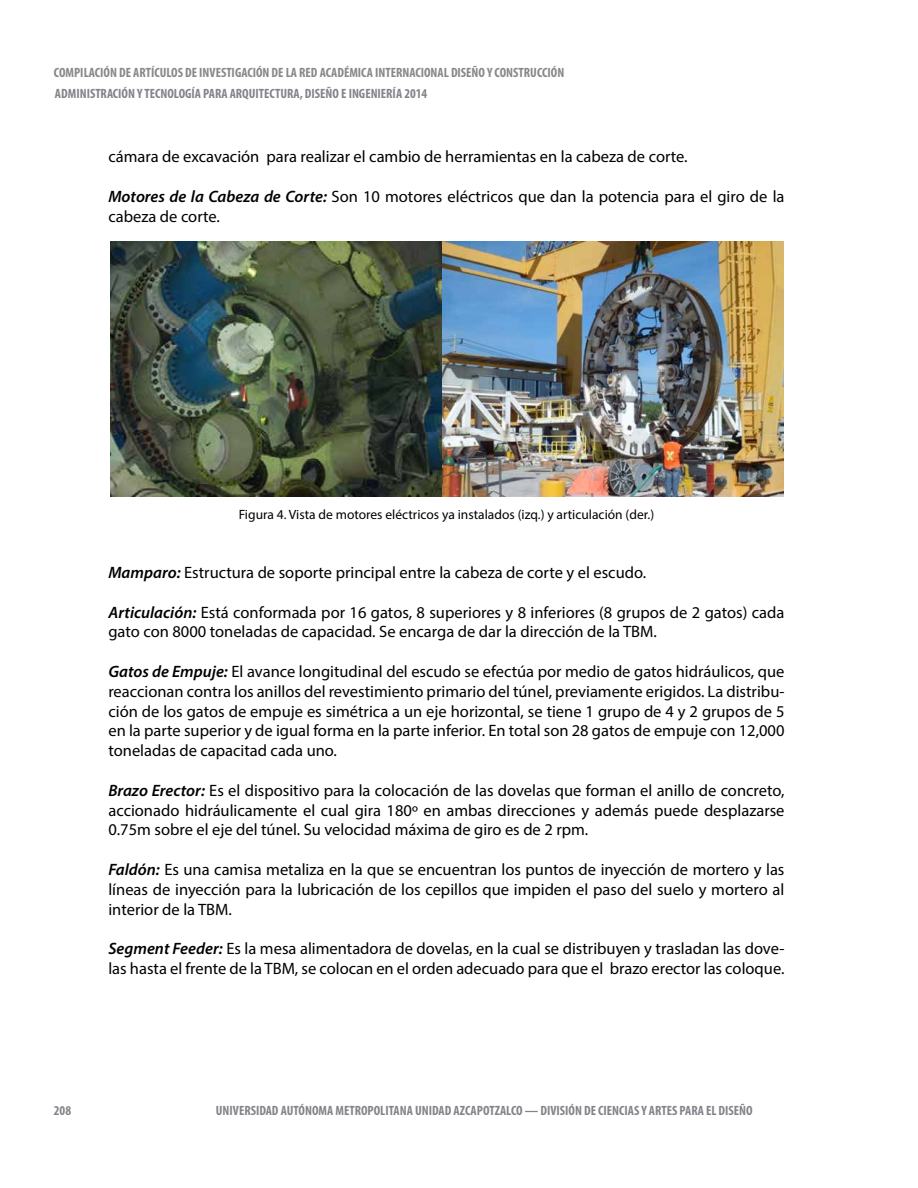
<style>
.page{position:relative;width:918px;height:1188px;background:#fff}
.page>*{position:absolute;margin:0;border:0;box-sizing:border-box;transform-origin:0 0}
.t1{font:16.5px/19.8px "Myriad Pro";color:#000}
.t2{font:700 condensed 13.5px "Myriad Pro";color:#82848a}
.t3{font:700 condensed 13.5px "Myriad Pro";color:#878889}
.t4{font:13.5px "Myriad Pro";color:#000}
.s1{font-weight:600;font-style:italic}
</style>
<div class="page">
<img style="left:110px;top:242px;width:333px;height:254px">
<img style="left:443px;top:241px;width:340px;height:255px">
<p class="t3" style="left:54px;top:64px;width:512px">COMPILACIÓN DE ARTÍCULOS DE INVESTIGACIÓN DE LA RED ACADÉMICA INTERNACIONAL DISEÑO Y CONSTRUCCIÓN</p>
<p class="t2" style="left:55px;top:85px;width:374px">ADMINISTRACIÓN Y TECNOLOGÍA PARA ARQUITECTURA, DISEÑO E INGENIERÍA 2014</p>
<p class="t1" style="left:108px;top:147px;width:581px">cámara de excavación para realizar el cambio de herramientas en la cabeza de corte.</p>
<p class="t1" style="left:108px;top:186px;width:678px"><span class="s1">Motores de la Cabeza de Corte:</span> Son 10 motores eléctricos que dan la potencia para el giro de la cabeza de corte.</p>
<p class="t4" style="left:239px;top:506px;width:417px">Figura 4. Vista de motores eléctricos ya instalados (izq.) y articulación (der.)</p>
<p class="t1" style="left:108px;top:562px;width:539px"><span class="s1">Mamparo:</span> Estructura de soporte principal entre la cabeza de corte y el escudo.</p>
<p class="t1" style="left:108px;top:602px;width:678px"><span class="s1">Articulación:</span> Está conformada por 16 gatos, 8 superiores y 8 inferiores (8 grupos de 2 gatos) cada gato con 8000 toneladas de capacidad. Se encarga de dar la dirección de la TBM.</p>
<p class="t1" style="left:108px;top:661px;width:678px;text-align:justify"><span class="s1">Gatos de Empuje:</span> El avance longitudinal del escudo se efectúa por medio de gatos hidráulicos, que reaccionan contra los anillos del revestimiento primario del túnel, previamente erigidos. La distribu&shy;ción de los gatos de empuje es simétrica a un eje horizontal, se tiene 1 grupo de 4 y 2 grupos de 5 en la parte superior y de igual forma en la parte inferior. En total son 28 gatos de empuje con 12,000 toneladas de capacitad cada uno.</p>
<p class="t1" style="left:108px;top:780px;width:678px;text-align:justify"><span class="s1">Brazo Erector:</span> Es el dispositivo para la colocación de las dovelas que forman el anillo de concreto, accionado hidráulicamente el cual gira 180º en ambas direcciones y además puede desplazarse 0.75m sobre el eje del túnel. Su velocidad máxima de giro es de 2 rpm.</p>
<p class="t1" style="left:108px;top:859px;width:678px;text-align:justify"><span class="s1">Faldón:</span> Es una camisa metaliza en la que se encuentran los puntos de inyección de mortero y las líneas de inyección para la lubricación de los cepillos que impiden el paso del suelo y mortero al interior de la TBM.</p>
<p class="t1" style="left:108px;top:939px;width:678px"><span class="s1">Segment Feeder:</span> Es la mesa alimentadora de dovelas, en la cual se distribuyen y trasladan las dove&shy;las hasta el frente de la TBM, se colocan en el orden adecuado para que el brazo erector las coloque.</p>
<p class="t2" style="left:54px;top:1102px;width:19px">208</p>
<p class="t2" style="left:216px;top:1102px;width:538px">UNIVERSIDAD AUTÓNOMA METROPOLITANA UNIDAD AZCAPOTZALCO — DIVISIÓN DE CIENCIAS Y ARTES PARA EL DISEÑO</p>
</div>
